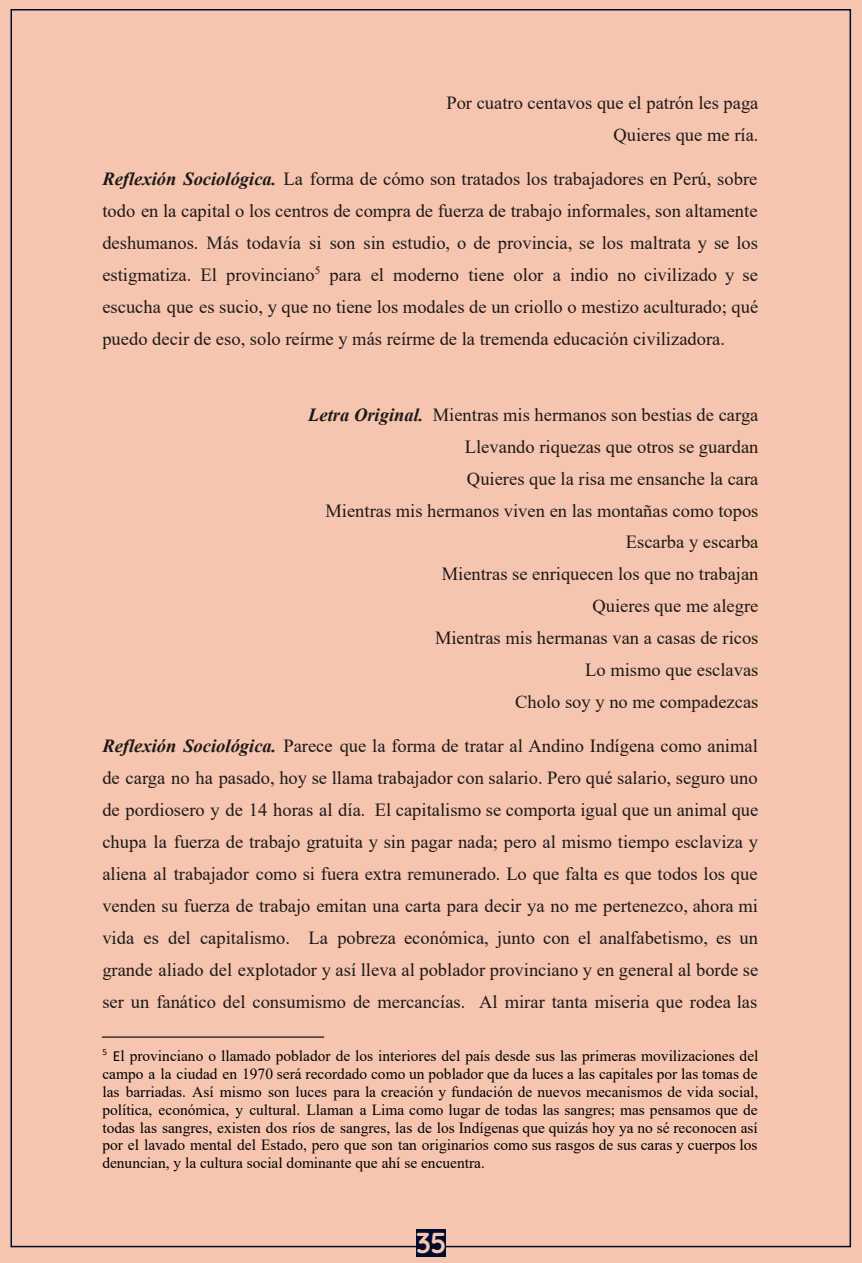
<style>
.page{position:relative;width:862px;height:1263px;background:#fff}
.page>*{position:absolute;margin:0;border:0;box-sizing:border-box;transform-origin:0 0}
.t1{font:300 29.1px "Quicksand";color:#f5c5af}
.t2{font:18.45px/32px "Times New Roman";color:#202124;text-align:right}
.t3{font:15.45px/17.9px "Times New Roman";color:#000;text-align:justify}
.s1{font-weight:700;font-style:italic}
.s2{font-family:"Calibri"}
</style>
<div class="page">
<div style="left:0;top:0;width:861px;height:1263px;background:#f5c5af"></div>
<hr style="left:102px;top:1036px;width:222px;height:2px;background:#000">
<div style="left:416px;top:1229px;width:30px;height:28px;background:#010b2d"></div>
<p class="t2" style="left:446px;top:86px;width:313px">Por cuatro centavos que el patrón les paga<br>Quieres que me ría.</p>
<p class="t2" style="left:102px;top:162px;width:657px;text-align:justify"><span class="s1">Reflexión Sociológica.</span> La forma de cómo son tratados los trabajadores en Perú, sobre todo en la capital o los centros de compra de fuerza de trabajo informales, son altamente deshumanos. Más todavía si son sin estudio, o de provincia, se los maltrata y se los estigmatiza. El provinciano<sup>5</sup> para el moderno tiene olor a indio no civilizado y se escucha que es sucio, y que no tiene los modales de un criollo o mestizo aculturado; qué puedo decir de eso, solo reírme y más reírme de la tremenda educación civilizadora.</p>
<p class="t2" style="left:308px;top:398px;width:451px"><span class="s1">Letra Original.</span> Mientras mis hermanos son bestias de carga Llevando riquezas que otros se guardan<br>Quieres que la risa me ensanche la cara<br>Mientras mis hermanos viven en las montañas como topos Escarba y escarba<br>Mientras se enriquecen los que no trabajan<br>Quieres que me alegre<br>Mientras mis hermanas van a casas de ricos<br>Lo mismo que esclavas<br>Cholo soy y no me compadezcas</p>
<p class="t2" style="left:102px;top:729px;width:657px;text-align:justify"><span class="s1">Reflexión Sociológica.</span> Parece que la forma de tratar al Andino Indígena como animal de carga no ha pasado, hoy se llama trabajador con salario. Pero qué salario, seguro uno de pordiosero y de 14 horas al día. El capitalismo se comporta igual que un animal que chupa la fuerza de trabajo gratuita y sin pagar nada; pero al mismo tiempo esclaviza y aliena al trabajador como si fuera extra remunerado. Lo que falta es que todos los que venden su fuerza de trabajo emitan una carta para decir ya no me pertenezco, ahora mi vida es del capitalismo. La pobreza económica, junto con el analfabetismo, es un grande aliado del explotador y así lleva al poblador provinciano y en general al borde se ser un fanático del consumismo de mercancías. Al mirar tanta miseria que rodea las</p>
<p class="t3" style="left:102px;top:1046px;width:657px"><sup>5</sup> <span class="s2">E</span>l provinciano o llamado poblador de los interiores del país desde sus las primeras movilizaciones del campo a la ciudad en 1970 será recordado como un poblador que da luces a las capitales por las tomas de las barriadas. Así mismo son luces para la creación y fundación de nuevos mecanismos de vida social, política, económica, y cultural. Llaman a Lima como lugar de todas las sangres; mas pensamos que de todas las sangres, existen dos ríos de sangres, las de los Indígenas que quizás hoy ya no sé reconocen así por el lavado mental del Estado, pero que son tan originarios como sus rasgos de sus caras y cuerpos los denuncian, y la cultura social dominante que ahí se encuentra.</p>
<h1 class="t1" style="left:416px;top:1220px;width:32px">35</h1>
</div>
